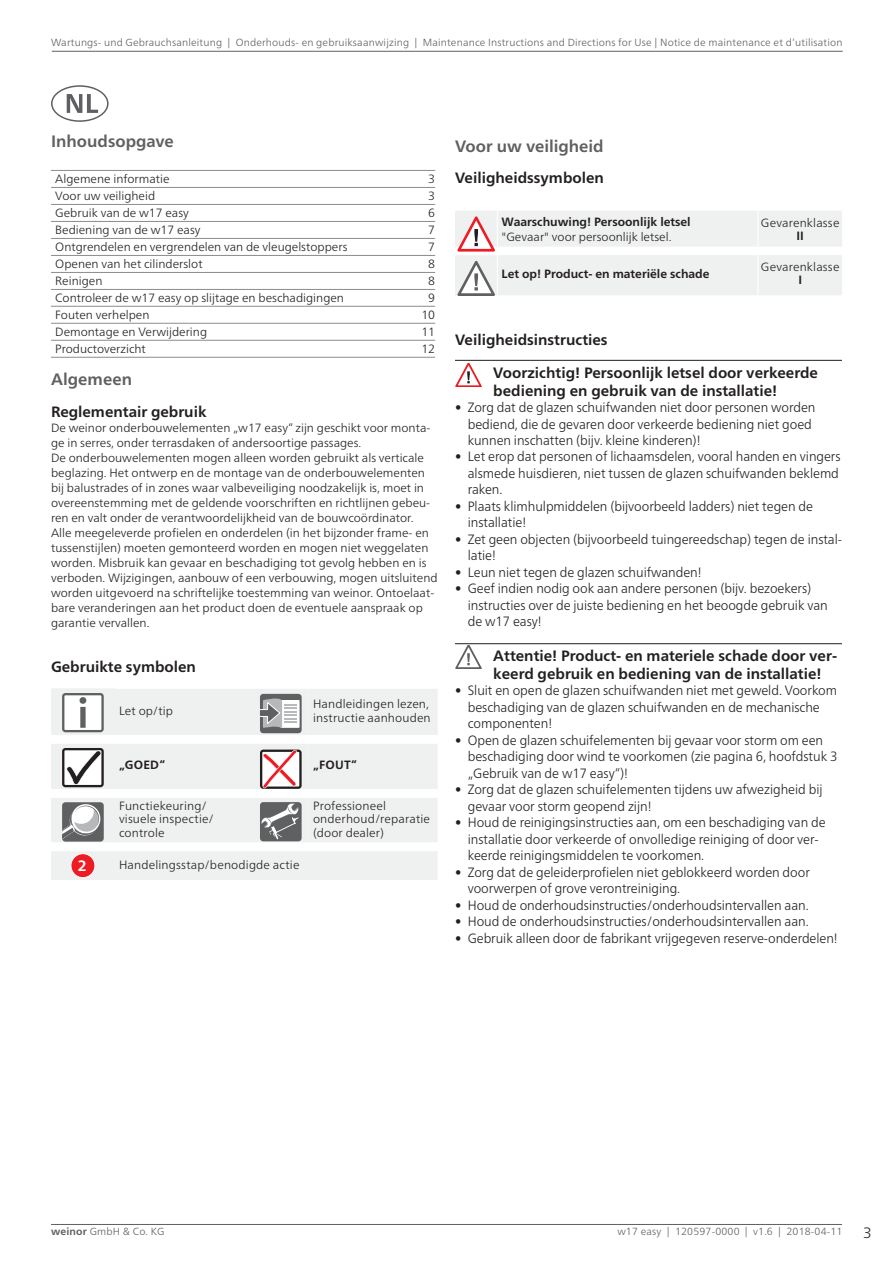
<style>
.page{position:relative;width:893px;height:1263px;background:#fff}
.page>*{position:absolute;margin:0;border:0;box-sizing:border-box;transform-origin:0 0}
.t1{font:700 16.5px "Frutiger Neue LTW1 G";color:#5f6062}
.t2{font:700 15px/33px "Frutiger Neue LTW1 G";color:#231f20}
.t3{font:300 15px "Frutiger Neue LTW1 G";color:#231f20}
.t4{font:700 15px "Frutiger Neue LTW1 G";color:#fff}
.t5{font:300 13.5px/16.5px "Frutiger Neue LTW1 G";letter-spacing:-.005em;color:#231f20;scale:.95 1}
.t6{font:300 12px/15px "Frutiger Neue LTW1 G";color:#231f20}
.t7{font:700 12px "Frutiger Neue LTW1 G";color:#231f20}
.t8{font:300 10.35px "Frutiger Neue LTW1 G";letter-spacing:.015em;color:#5f6062}
.s1{font-weight:700}
</style>
<div class="page">
<hr style="left:51px;top:1224px;width:791px;height:1px;background:#5f6062">
<div style="left:51px;top:688px;width:64px;height:192px;background:#eff0f0"></div>
<div style="left:115px;top:689px;width:322px;height:191px;background:#eff0f0"></div>
<svg style="left:51px;top:693px;width:386px;height:158px"></svg>
<div style="left:71px;top:854px;width:24px;height:24px;background:#ed1c24;border-radius:50%"></div>
<div style="left:71px;top:853px;width:24px;height:25px;border:1px solid #fff;border-radius:50%"></div>
<svg style="left:51px;top:85px;width:58px;height:37px"></svg>
<hr style="left:455px;top:360px;width:387px;height:1px;background:#231f20">
<hr style="left:455px;top:643px;width:387px;height:1px;background:#231f20">
<svg style="left:455px;top:211px;width:387px;height:85px"></svg>
<svg style="left:455px;top:363px;width:26px;height:23px"></svg>
<svg style="left:455px;top:645px;width:26px;height:23px"></svg>
<hr style="left:51px;top:170px;width:384px;height:1px;background:#8a8c8e">
<hr style="left:51px;top:187px;width:384px;height:1px;background:#8a8c8e">
<hr style="left:51px;top:204px;width:384px;height:1px;background:#8a8c8e">
<hr style="left:51px;top:221px;width:384px;height:1px;background:#8a8c8e">
<hr style="left:51px;top:238px;width:384px;height:1px;background:#8a8c8e">
<hr style="left:51px;top:255px;width:384px;height:1px;background:#8a8c8e">
<hr style="left:51px;top:272px;width:384px;height:1px;background:#8a8c8e">
<hr style="left:51px;top:289px;width:384px;height:1px;background:#8a8c8e">
<hr style="left:51px;top:306px;width:384px;height:1px;background:#8a8c8e">
<hr style="left:51px;top:323px;width:384px;height:1px;background:#8a8c8e">
<hr style="left:51px;top:340px;width:384px;height:1px;background:#8a8c8e">
<hr style="left:51px;top:357px;width:384px;height:1px;background:#8a8c8e">
<hr style="left:52px;top:51px;width:790px;height:1px;background:#5f6062">
<p class="t8" style="left:51px;top:38px;width:793px">Wartungs- und Gebrauchsanleitung | Onderhouds- en gebruiksaanwijzing | Maintenance Instructions and Directions for Use | Notice de maintenance et d‘utilisation</p>
<p class="t1" style="left:51px;top:134px;width:124px">Inhoudsopgave</p>
<p class="t1" style="left:455px;top:139px;width:150px">Voor uw veiligheid</p>
<p class="t2" style="left:455px;top:162px;width:150px">Veiligheidssymbolen</p>
<p class="t7" style="left:501px;top:216px;width:191px">Waarschuwing! Persoonlijk letsel</p>
<p class="t6" style="left:501px;top:230px;width:171px">"Gevaar" voor persoonlijk letsel.</p>
<p class="t6" style="left:55px;top:172px;width:116px">Algemene informatie</p>
<p class="t6" style="left:428px;top:172px;width:8px">3</p>
<p class="t6" style="left:55px;top:189px;width:101px">Voor uw veiligheid</p>
<p class="t6" style="left:428px;top:189px;width:8px">3</p>
<p class="t6" style="left:55px;top:206px;width:135px">Gebruik van de w17 easy</p>
<p class="t6" style="left:428px;top:206px;width:8px">6</p>
<p class="t6" style="left:55px;top:223px;width:147px">Bediening van de w17 easy</p>
<p class="t6" style="left:428px;top:223px;width:8px">7</p>
<p class="t6" style="left:55px;top:240px;width:294px">Ontgrendelen en vergrendelen van de vleugelstoppers</p>
<p class="t6" style="left:428px;top:240px;width:8px">7</p>
<p class="t6" style="left:55px;top:257px;width:149px">Openen van het cilinderslot</p>
<p class="t6" style="left:428px;top:257px;width:8px">8</p>
<p class="t6" style="left:55px;top:274px;width:49px">Reinigen</p>
<p class="t6" style="left:428px;top:274px;width:8px">8</p>
<p class="t6" style="left:55px;top:291px;width:290px">Controleer de w17 easy op slijtage en beschadigingen</p>
<p class="t6" style="left:428px;top:291px;width:8px">9</p>
<p class="t6" style="left:55px;top:307px;width:96px">Fouten verhelpen</p>
<p class="t6" style="left:421px;top:307px;width:15px">10</p>
<p class="t6" style="left:55px;top:324px;width:153px">Demontage en Verwijdering</p>
<p class="t6" style="left:421px;top:324px;width:15px">11</p>
<p class="t6" style="left:55px;top:341px;width:92px">Productoverzicht</p>
<p class="t6" style="left:421px;top:341px;width:15px">12</p>
<p class="t6" style="left:761px;top:215px;width:80px">Gevarenklasse</p>
<p class="t7" style="left:796px;top:231px;width:9px">II</p>
<p class="t6" style="left:761px;top:260px;width:80px">Gevarenklasse</p>
<p class="t7" style="left:798px;top:275px;width:5px">I</p>
<p class="t7" style="left:501px;top:268px;width:209px">Let op! Product- en materiële schade</p>
<p class="t2" style="left:493px;top:324px;width:326px;text-indent:-38px">Veiligheidsinstructies<br>Voorzichtig! Persoonlijk letsel door verkeerde</p>
<p class="t2" style="left:493px;top:375px;width:285px">bediening en gebruik van de installatie!</p>
<p class="t5" style="left:468px;top:400px;width:367px;text-indent:-13px">• Zorg dat de glazen schuifwanden niet door personen worden bediend, die de gevaren door verkeerde bediening niet goed kunnen inschatten (bijv. kleine kinderen)!</p>
<p class="t5" style="left:468px;top:449px;width:394px;text-indent:-13px">• Let erop dat personen of lichaamsdelen, vooral handen en vingers alsmede huisdieren, niet tussen de glazen schuifwanden beklemd raken.</p>
<p class="t5" style="left:468px;top:499px;width:365px;text-indent:-13px">• Plaats klimhulpmiddelen (bijvoorbeeld ladders) niet tegen de installatie!</p>
<p class="t5" style="left:468px;top:532px;width:395px;text-indent:-13px">• Zet geen objecten (bijvoorbeeld tuingereedschap) tegen de instal&shy;latie!</p>
<p class="t5" style="left:455px;top:565px;width:261px">• Leun niet tegen de glazen schuifwanden!</p>
<p class="t5" style="left:468px;top:581px;width:380px;text-indent:-13px">• Geef indien nodig ook aan andere personen (bijv. bezoekers) instructies over de juiste bediening en het beoogde gebruik van de w17 easy!</p>
<p class="t2" style="left:493px;top:647px;width:345px;line-height:18px">Attentie! Product- en materiele schade door ver&shy;keerd gebruik en bediening van de installatie!</p>
<p class="t5" style="left:468px;top:683px;width:390px;text-indent:-13px">• Sluit en open de glazen schuifwanden niet met geweld. Voorkom beschadiging van de glazen schuifwanden en de mechanische componenten!</p>
<p class="t5" style="left:468px;top:733px;width:390px;text-indent:-13px">• Open de glazen schuifelementen bij gevaar voor storm om een beschadiging door wind te voorkomen (zie pagina 6, hoofdstuk 3 „Gebruik van de w17 easy“)!</p>
<p class="t5" style="left:468px;top:782px;width:375px;text-indent:-13px">• Zorg dat de glazen schuifelementen tijdens uw afwezigheid bij gevaar voor storm geopend zijn!</p>
<p class="t5" style="left:468px;top:815px;width:378px;text-indent:-13px">• Houd de reinigingsinstructies aan, om een beschadiging van de installatie door verkeerde of onvolledige reiniging of door ver&shy;keerde reinigingsmiddelen te voorkomen.</p>
<p class="t5" style="left:468px;top:865px;width:361px;text-indent:-13px">• Zorg dat de geleiderprofielen niet geblokkeerd worden door voorwerpen of grove verontreiniging.</p>
<p class="t5" style="left:455px;top:898px;width:374px">• Houd de onderhoudsinstructies/onderhoudsintervallen aan.</p>
<p class="t5" style="left:455px;top:914px;width:374px">• Houd de onderhoudsinstructies/onderhoudsintervallen aan.</p>
<p class="t5" style="left:455px;top:930px;width:404px">• Gebruik alleen door de fabrikant vrijgegeven reserve-onderdelen!</p>
<p class="t1" style="left:51px;top:372px;width:83px">Algemeen</p>
<p class="t2" style="left:51px;top:396px;width:157px">Reglementair gebruik</p>
<p class="t6" style="left:51px;top:421px;width:388px">De weinor onderbouwelementen „w17 easy“ zijn geschikt voor monta&shy;ge in serres, onder terrasdaken of andersoortige passages.<br>De onderbouwelementen mogen alleen worden gebruikt als verticale beglazing. Het ontwerp en de montage van de onderbouwelementen bij balustrades of in zones waar valbeveiliging noodzakelijk is, moet in overeenstemming met de geldende voorschriften en richtlijnen gebeu&shy;ren en valt onder de verantwoordelijkheid van de bouwcoördinator.<br>Alle meegeleverde profielen en onderdelen (in het bijzonder frame- en tussenstijlen) moeten gemonteerd worden en mogen niet weggelaten worden. Misbruik kan gevaar en beschadiging tot gevolg hebben en is verboden. Wijzigingen, aanbouw of een verbouwing, mogen uitsluitend worden uitgevoerd na schriftelijke toestemming van weinor. Ontoelaat&shy;bare veranderingen aan het product doen de eventuele aanspraak op garantie vervallen.</p>
<p class="t2" style="left:51px;top:651px;width:146px">Gebruikte symbolen</p>
<p class="t6" style="left:119px;top:704px;width:56px">Let op/tip</p>
<p class="t6" style="left:313px;top:698px;width:119px;line-height:13.5px">Handleidingen lezen, instructie aanhouden</p>
<p class="t7" style="left:119px;top:760px;width:48px">„GOED“</p>
<p class="t7" style="left:313px;top:760px;width:45px">„FOUT“</p>
<p class="t6" style="left:119px;top:799px;width:96px;line-height:13.5px">Functiekeuring/ visuele inspectie/ controle</p>
<p class="t6" style="left:313px;top:799px;width:118px;line-height:13.5px">Professioneel onderhoud/reparatie (door dealer)</p>
<p class="t4" style="left:78px;top:859px;width:10px">2</p>
<p class="t6" style="left:119px;top:858px;width:182px">Handelingsstap/benodigde actie</p>
<p class="t8" style="left:51px;top:1227px;width:115px"><span class="s1">weinor</span> GmbH &amp; Co. KG</p>
<p class="t8" style="left:617px;top:1227px;width:226px">w17 easy | 120597-0000 | v1.6 | 2018-04-11</p>
<p class="t3" style="left:863px;top:1227px;width:10px">3</p>
</div>
